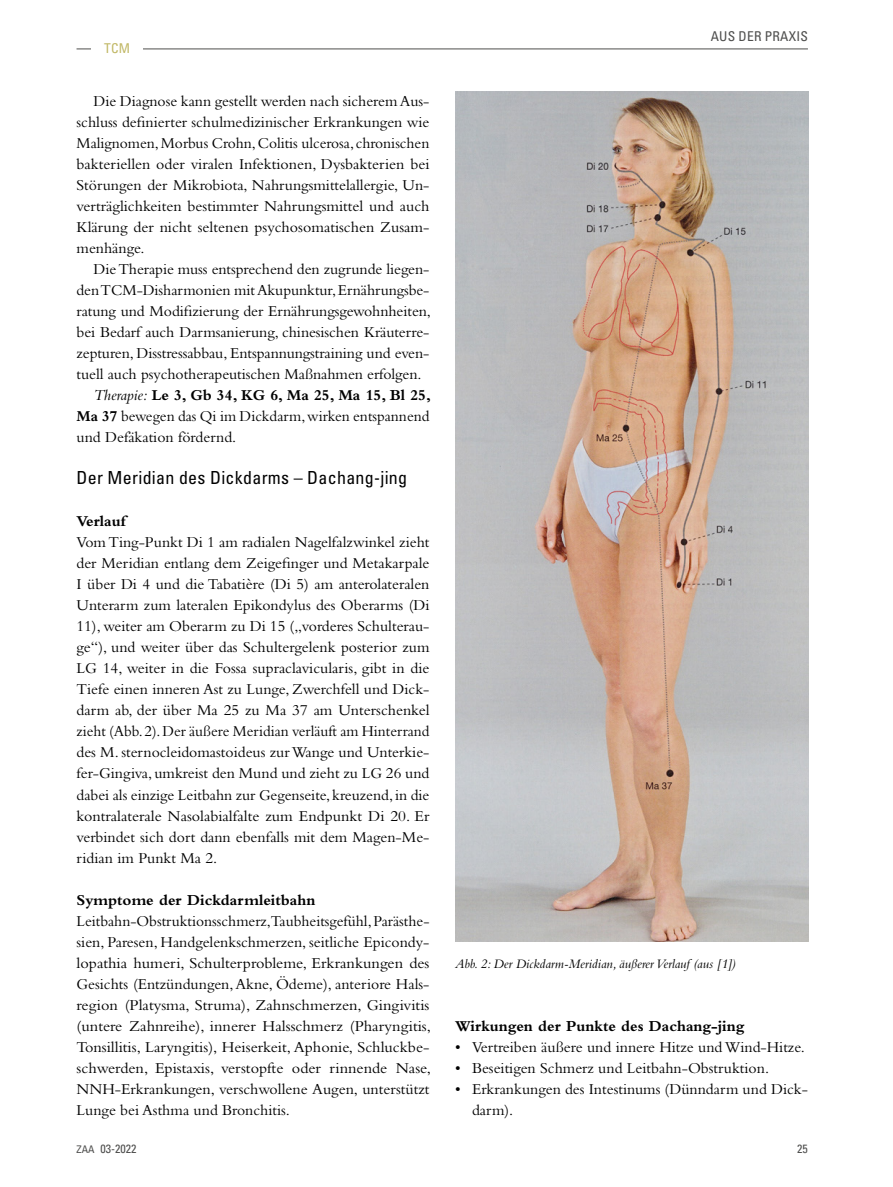
<style>
.page{position:relative;width:893px;height:1187px;background:#fff}
.page>*{position:absolute;margin:0;border:0;box-sizing:border-box;transform-origin:0 0}
.t1{font:condensed 18px "Univers LT Std";letter-spacing:.015em;color:#000}
.t2{font:15.75px/21px "Bembo";color:#000;text-align:justify}
.t3{font:700 15.75px "Bembo";color:#000}
.t4{font:italic 13.5px "Bembo";color:#000}
.t5{font:condensed 13.5px "Univers LT Std";letter-spacing:.015em;color:#4e4e4d}
.t6{font:condensed 13.5px "Univers LT Std";color:#c1b866}
.t7{font:condensed 12px "Univers LT Std";color:#4e4e4d}
.s1{font-weight:400;font-style:italic}
.s2{font-weight:700}
.s3{font-size:10.5px}
</style>
<div class="page">
<hr style="left:77px;top:49px;width:731px;height:1px;background:#4e4e4d">
<div style="left:92px;top:43px;width:51px;height:13px;background:#fff"></div>
<img style="left:455px;top:92px;width:354px;height:849px">
<p class="t6" style="left:104px;top:39px;width:27px">TCM</p>
<p class="t2" style="left:77px;top:90px;width:354px;text-indent:17px">Die Diagnose kann gestellt werden nach sicherem Aus&shy;schluss definierter schulmedizinischer Erkrankungen wie Malignomen, Morbus Crohn, Colitis ulcerosa, chronischen bakteriellen oder viralen Infektionen, Dysbakterien bei Störungen der Mikrobiota, Nahrungsmittelallergie, Un&shy;verträglichkeiten bestimmter Nahrungsmittel und auch Klärung der nicht seltenen psychosomatischen Zusam&shy;menhänge.</p>
<p class="t2" style="left:94px;top:258px;width:337px">Die Therapie muss entsprechend den zugrunde liegen-</p>
<p class="t2" style="left:77px;top:279px;width:354px">den TCM-Disharmonien mit Akupunktur, Ernährungsbe-</p>
<p class="t2" style="left:77px;top:300px;width:356px">ratung und Modifizierung der Ernährungsgewohnheiten,</p>
<p class="t2" style="left:77px;top:321px;width:354px">bei Bedarf auch Darmsanierung, chinesischen Kräuterre-</p>
<p class="t2" style="left:77px;top:342px;width:354px">zepturen, Disstressabbau, Entspannungstraining und even-</p>
<p class="t2" style="left:77px;top:363px;width:347px">tuell auch psychotherapeutischen Maßnahmen erfolgen.</p>
<p class="t3" style="left:94px;top:386px;width:339px"><span class="s1">Therapie:</span> Le 3, Gb 34, KG 6, Ma 25, Ma 15, Bl 25,</p>
<p class="t2" style="left:77px;top:405px;width:354px"><span class="s2">Ma 37</span> bewegen das Qi im Dickdarm, wirken entspannend</p>
<p class="t2" style="left:77px;top:426px;width:161px">und Defäkation fördernd.</p>
<p class="t1" style="left:77px;top:466px;width:332px">Der Meridian des Dickdarms – Dachang-jing</p>
<p class="t3" style="left:77px;top:512px;width:51px">Verlauf</p>
<p class="t2" style="left:77px;top:531px;width:354px">Vom Ting-Punkt Di 1 am radialen Nagelfalzwinkel zieht der Meridian entlang dem Zeigefinger und Metakarpale I über Di 4 und die Tabatière (Di 5) am anterolateralen Unterarm zum lateralen Epikondylus des Oberarms (Di 11), weiter am Oberarm zu Di 15 („vorderes Schulterau&shy;ge“), und weiter über das Schultergelenk posterior zum LG 14, weiter in die Fossa supraclavicularis, gibt in die Tiefe einen inneren Ast zu Lunge, Zwerchfell und Dick&shy;darm ab, der über Ma 25 zu Ma 37 am Unterschenkel zieht (Abb. 2). Der äußere Meridian verläuft am Hinterrand des M. sternocleidomastoideus zur Wange und Unterkie&shy;fer-Gingiva, umkreist den Mund und zieht zu LG 26 und dabei als einzige Leitbahn zur Gegenseite, kreuzend, in die kontralaterale Nasolabialfalte zum Endpunkt Di 20. Er verbindet sich dort dann ebenfalls mit dem Magen-Me&shy;ridian im Punkt Ma 2.</p>
<p class="t3" style="left:77px;top:890px;width:240px">Symptome der Dickdarmleitbahn</p>
<p class="t2" style="left:77px;top:909px;width:356px">Leitbahn-Obstruktionsschmerz,Taubheitsgefühl, Parästhe&shy;sien, Paresen, Handgelenkschmerzen, seitliche Epicondy&shy;lopathia humeri, Schulterprobleme, Erkrankungen des Gesichts (Entzündungen, Akne, Ödeme), anteriore Hals&shy;region (Platysma, Struma), Zahnschmerzen, Gingivitis (untere Zahnreihe), innerer Halsschmerz (Pharyngitis, Tonsillitis, Laryngitis), Heiserkeit, Aphonie, Schluckbe&shy;schwerden, Epistaxis, verstopfte oder rinnende Nase, NNH-Erkrankungen, verschwollene Augen, unterstützt Lunge bei Asthma und Bronchitis.</p>
<p class="t5" style="left:711px;top:27px;width:99px">AUS DER PRAXIS</p>
<p class="t4" style="left:455px;top:955px;width:282px">Abb. 2: Der Dickdarm-Meridian, äußerer Verlauf (aus [1])</p>
<p class="t3" style="left:455px;top:1016px;width:291px">Wirkungen der Punkte des Dachang-jing</p>
<p class="t2" style="left:455px;top:1035px;width:351px">• Vertreiben äußere und innere Hitze und Wind-Hitze.</p>
<p class="t2" style="left:455px;top:1056px;width:316px">• Beseitigen Schmerz und Leitbahn-Obstruktion.</p>
<p class="t2" style="left:472px;top:1077px;width:337px;text-indent:-17px">• Erkrankungen des Intestinums (Dünndarm und Dick&shy;darm).</p>
<p class="t7" style="left:77px;top:1140px;width:62px"><span class="s3">ZAA</span> 03-2022</p>
<p class="t7" style="left:797px;top:1140px;width:12px">25</p>
</div>
